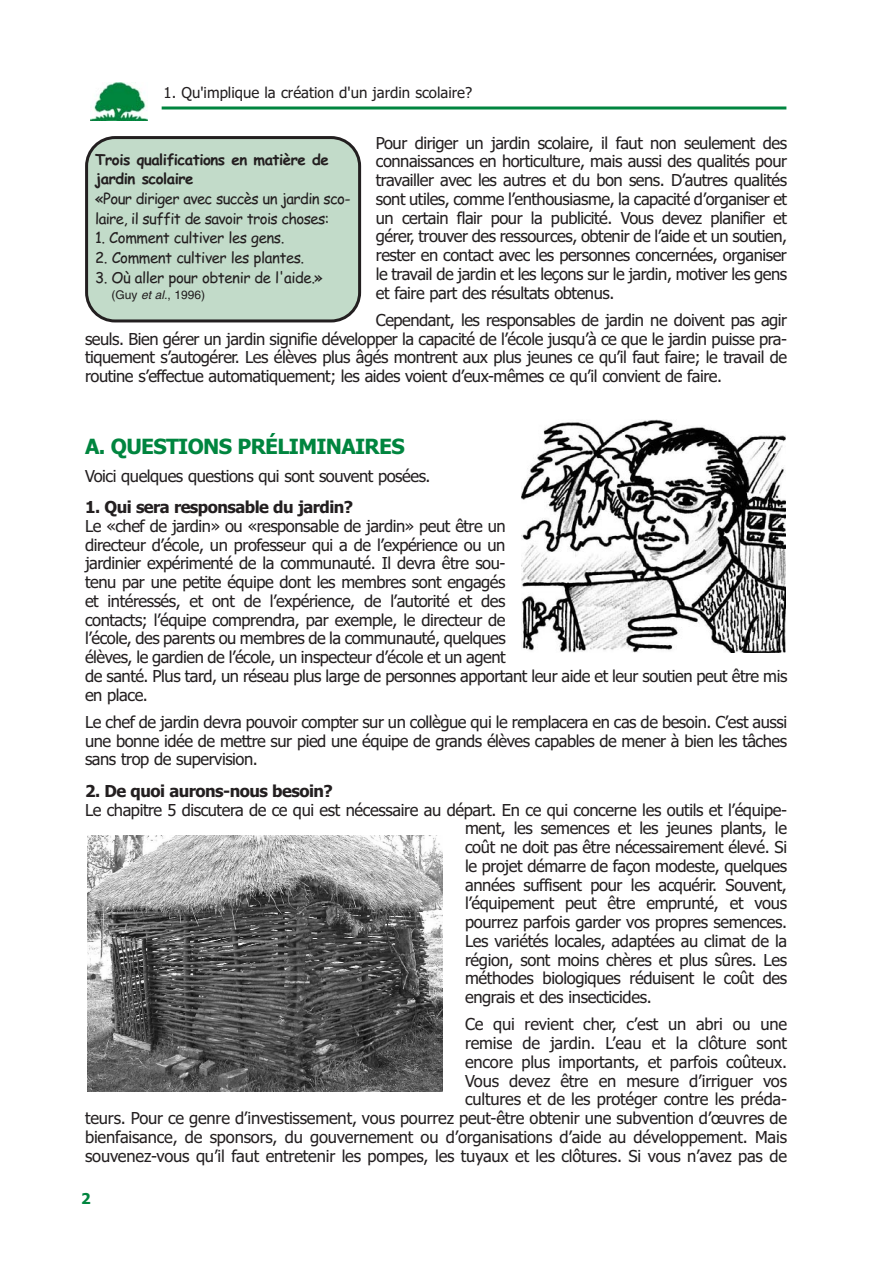
<style>
.page{position:relative;width:893px;height:1263px;background:#fff}
.page>*{position:absolute;margin:0;border:0;box-sizing:border-box;transform-origin:0 0}
.t1{font:700 21px "Tahoma";letter-spacing:-.03em;color:#00853f}
.t2{font:16.5px/18.8px "Tahoma";letter-spacing:-.025em;color:#231f20;text-align:justify}
.t3{font:700 16.5px "Tahoma";letter-spacing:-.03em;color:#231f20}
.t4{font:15px/19.6px "Comic Sans MS";letter-spacing:-.03em;color:#231f20}
.t5{font:700 15px/19.4px "Comic Sans MS";letter-spacing:-.03em;color:#231f20}
.t6{font:15px "Tahoma";color:#231f20}
.t7{font:700 15px "Tahoma";color:#00853f}
.t8{font:12px "Helvetica";color:#231f20}
.s1{font-style:italic}
</style>
<div class="page">
<svg style="left:162px;top:106px;width:624px;height:4px;background:#3fa36e"></svg>
<img style="left:90px;top:82px;width:58px;height:38px">
<img style="left:521px;top:419px;width:264px;height:233px">
<img style="left:87px;top:835px;width:355px;height:257px">
<svg style="left:85px;top:136px;width:276px;height:186px;background:#b9d0c0"></svg>
<p class="t6" style="left:164px;top:87px;width:310px">1. Qu'implique la création d'un jardin scolaire?</p>
<p class="t2" style="left:376px;top:135px;width:413px">Pour diriger un jardin scolaire, il faut non seulement des connaissances en horticulture, mais aussi des qualités pour travailler avec les autres et du bon sens. D’autres qualités sont utiles, comme l’enthousiasme, la capacité d’organiser et un certain flair pour la publicité. Vous devez planifier et gérer, trouver des ressources, obtenir de l’aide et un soutien, rester en contact avec les personnes concernées, organiser le travail de jardin et les leçons sur le jardin, motiver les gens et faire part des résultats obtenus.</p>
<p class="t2" style="left:85px;top:312px;width:703px;text-indent:291px">Cependant, les responsables de jardin ne doivent pas agir seuls. Bien gérer un jardin signifie développer la capacité de l’école jusqu’à ce que le jardin puisse pra&shy;tiquement s’autogérer. Les élèves plus âgés montrent aux plus jeunes ce qu’il faut faire; le travail de routine s’effectue automatiquement; les aides voient d’eux-mêmes ce qu’il convient de faire.</p>
<p class="t5" style="left:95px;top:152px;width:235px">Trois qualifications en matière de jardin scolaire</p>
<p class="t4" style="left:95px;top:190px;width:257px">«Pour diriger avec succès un jardin sco&shy;laire, il suffit de savoir trois choses:</p>
<p class="t4" style="left:95px;top:230px;width:191px">1. Comment cultiver les gens.</p>
<p class="t4" style="left:95px;top:249px;width:211px">2. Comment cultiver les plantes.</p>
<p class="t4" style="left:95px;top:269px;width:229px">3. Où aller pour obtenir de l'aide.»</p>
<p class="t8" style="left:112px;top:290px;width:95px">(Guy <span class="s1">et al.</span>, 1996)</p>
<p class="t1" style="left:85px;top:438px;width:321px">A. QUESTIONS PRÉLIMINAIRES</p>
<p class="t2" style="left:85px;top:468px;width:347px">Voici quelques questions qui sont souvent posées.</p>
<p class="t3" style="left:85px;top:501px;width:269px">1. Qui sera responsable du jardin?</p>
<p class="t2" style="left:85px;top:518px;width:703px;text-align:left">Le «chef de jardin» ou «responsable de jardin» peut être un<br>directeur d’école, un professeur qui a de l’expérience ou un<br>jardinier expérimenté de la communauté. Il devra être sou-<br>tenu par une petite équipe dont les membres sont engagés<br>et intéressés, et ont de l’expérience, de l’autorité et des<br>contacts; l’équipe comprendra, par exemple, le directeur de<br>l’école, des parents ou membres de la communauté, quelques<br>élèves, le gardien de l’école, un inspecteur d’école et un agent<br>de santé. Plus tard, un réseau plus large de personnes apportant leur aide et leur soutien peut être mis en place.</p>
<p class="t2" style="left:85px;top:714px;width:703px">Le chef de jardin devra pouvoir compter sur un collègue qui le remplacera en cas de besoin. C’est aussi une bonne idée de mettre sur pied une équipe de grands élèves capables de mener à bien les tâches sans trop de supervision.</p>
<p class="t3" style="left:85px;top:784px;width:249px">2. De quoi aurons-nous besoin?</p>
<p class="t2" style="left:465px;top:802px;width:323px;text-indent:-380px">Le chapitre 5 discutera de ce qui est nécessaire au départ. En ce qui concerne les outils et l’équipe&shy;ment, les semences et les jeunes plants, le coût ne doit pas être nécessairement élevé. Si le projet démarre de façon modeste, quelques années suffisent pour les acquérir. Souvent, l’équipement peut être emprunté, et vous pourrez parfois garder vos propres semences.<br>Les variétés locales, adaptées au climat de la région, sont moins chères et plus sûres. Les méthodes biologiques réduisent le coût des engrais et des insecticides.</p>
<p class="t2" style="left:85px;top:1017px;width:703px;text-align:right">Ce qui revient cher, c’est un abri ou une<br>remise de jardin. L’eau et la clôture sont<br>encore plus importants, et parfois coûteux.<br>Vous devez être en mesure d’irriguer vos<br>cultures et de les protéger contre les préda-<br>teurs. Pour ce genre d’investissement, vous pourrez peut-être obtenir une subvention d’œuvres de bienfaisance, de sponsors, du gouvernement ou d’organisations d’aide au développement. Mais souvenez-vous qu’il faut entretenir les pompes, les tuyaux et les clôtures. Si vous n’avez pas de</p>
<p class="t7" style="left:81px;top:1193px;width:11px">2</p>
</div>
